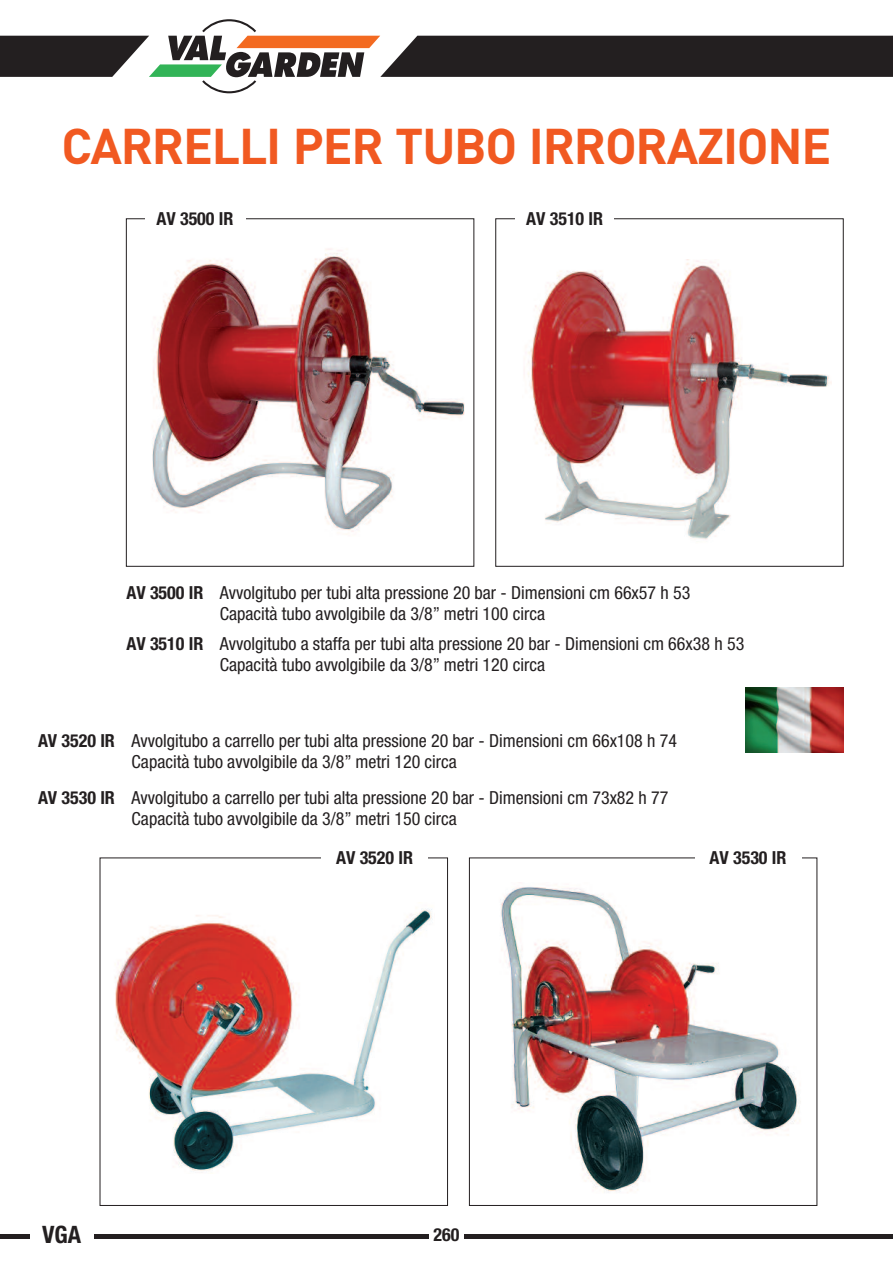
<style>
.page{position:relative;width:893px;height:1263px;background:#fff}
.page>*{position:absolute;margin:0;border:0;box-sizing:border-box;transform-origin:0 0}
.t1{font:700 49.5px "DIN";letter-spacing:-.025em;color:#f15921}
.t2{font:700 condensed 24px "Helvetica Neue";color:#231f20}
.t3{font:condensed 18px/21px "Helvetica Neue";color:#231f20}
.t4{font:700 condensed 18px "Helvetica Neue";color:#231f20}
.s1{font-weight:700}
</style>
<div class="page">
<hr style="left:0;top:1234px;width:893px;height:4px;background:#231f20">
<svg style="left:0;top:19px;width:893px;height:74px"></svg>
<div style="left:429px;top:1226px;width:34px;height:29px;background:#fff"></div>
<div style="left:30px;top:1226px;width:64px;height:22px;background:#fff"></div>
<img style="left:527px;top:260px;width:304px;height:280px">
<div style="left:495px;top:218px;width:349px;height:349px;border:1px solid #231f20"></div>
<img style="left:152px;top:249px;width:313px;height:286px">
<div style="left:126px;top:218px;width:348px;height:349px;border:1px solid #231f20"></div>
<img style="left:115px;top:908px;width:317px;height:264px">
<div style="left:100px;top:857px;width:348px;height:349px;border:1px solid #231f20"></div>
<img style="left:501px;top:887px;width:300px;height:304px">
<div style="left:469px;top:857px;width:348px;height:349px;border:1px solid #231f20"></div>
<div style="left:515px;top:208px;width:99px;height:22px;background:#fff"></div>
<div style="left:695px;top:846px;width:106px;height:22px;background:#fff"></div>
<div style="left:321px;top:847px;width:107px;height:21px;background:#fff"></div>
<div style="left:145px;top:208px;width:100px;height:21px;background:#fff"></div>
<img style="left:745px;top:687px;width:99px;height:66px">
<h1 class="t1" style="left:62px;top:118px;width:771px">CARRELLI PER TUBO IRRORAZIONE</h1>
<p class="t4" style="left:157px;top:212px;width:78px">AV 3500 IR</p>
<p class="t4" style="left:526px;top:212px;width:78px">AV 3510 IR</p>
<p class="t3" style="left:220px;top:583px;width:472px;text-indent:-93px"><span class="s1">AV 3500 IR</span> Avvolgitubo per tubi alta pressione 20 bar - Dimensioni cm 66x57 h 53<br>Capacità tubo avvolgibile da 3/8” metri 100 circa</p>
<p class="t3" style="left:220px;top:634px;width:526px;text-indent:-93px"><span class="s1">AV 3510 IR</span> Avvolgitubo a staffa per tubi alta pressione 20 bar - Dimensioni cm 66x38 h 53<br>Capacità tubo avvolgibile da 3/8” metri 120 circa</p>
<p class="t3" style="left:132px;top:732px;width:547px;text-indent:-94px"><span class="s1">AV 3520 IR</span> Avvolgitubo a carrello per tubi alta pressione 20 bar - Dimensioni cm 66x108 h 74<br>Capacità tubo avvolgibile da 3/8” metri 120 circa</p>
<p class="t3" style="left:132px;top:789px;width:538px;text-indent:-94px"><span class="s1">AV 3530 IR</span> Avvolgitubo a carrello per tubi alta pressione 20 bar - Dimensioni cm 73x82 h 77<br>Capacità tubo avvolgibile da 3/8” metri 150 circa</p>
<p class="t4" style="left:336px;top:851px;width:78px">AV 3520 IR</p>
<p class="t4" style="left:710px;top:851px;width:78px">AV 3530 IR</p>
<h2 class="t2" style="left:42px;top:1226px;width:41px">VGA</h2>
<p class="t4" style="left:434px;top:1228px;width:27px">260</p>
</div>
